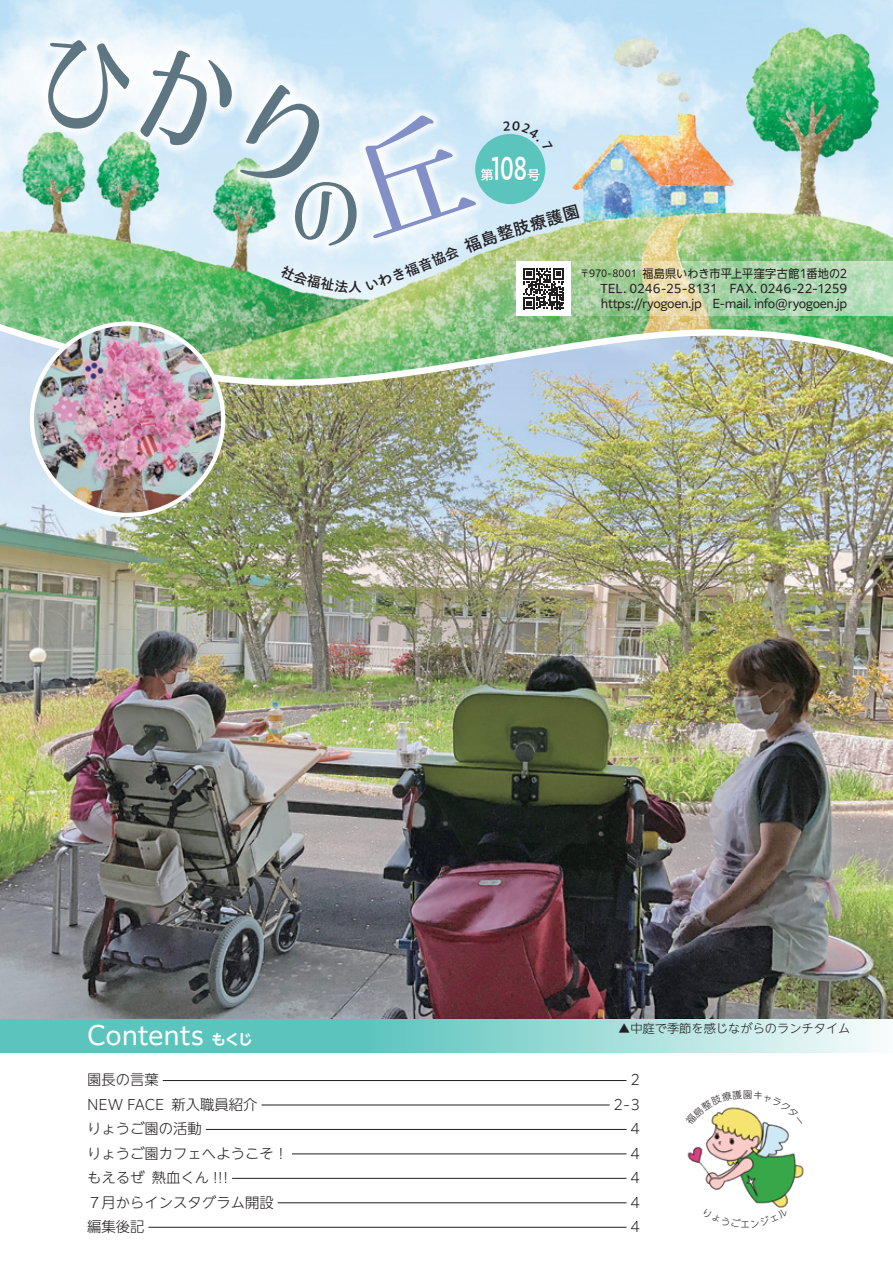
<style>
.page{position:relative;width:893px;height:1263px;background:#fff}
.page>*{position:absolute;margin:0;border:0;box-sizing:border-box;transform-origin:0 0}
.t1{font:700 31.95px "P Aoto Gothic Std N De";color:#fff;scale:.67 1}
.t2{font:25.5px "PUD Shin Go NT Pr 6 N";letter-spacing:-.015em;color:#fff}
.目次{font:300 14.4px "PUD Shin Go NT Pr 6 N";color:#231f20}
.t3{font:700 13.8px "P Aoto Gothic Std N De";color:#fff}
.目次-2{font:300 12.15px "PUD Shin Go NT Pr 6 N";color:#231f20}
.t4{font:11.7px "PUD Shin Go NT Pr 6 N";letter-spacing:-.025em;color:#231f20}
.t5{font:11.7px "PUD Shin Go NT Pr 6 N";letter-spacing:.015em;color:#231f20;scale:.95 1}
.s1{font-size:9.6px}
.s2{font-family:"PUD Shin Go NT Pr 6 N De";font-weight:700;font-size:14.85px}
</style>
<div class="page">
<svg style="left:0;top:1018px;width:893px;height:34px;background:#88d1cd"></svg>
<img style="left:0;top:389px;width:893px;height:629px">
<hr style="left:163px;top:1080px;width:463px;height:1px;background:#231f20">
<hr style="left:261px;top:1105px;width:349px;height:1px;background:#231f20">
<hr style="left:206px;top:1129px;width:420px;height:1px;background:#231f20">
<hr style="left:292px;top:1153px;width:334px;height:1px;background:#231f20">
<hr style="left:232px;top:1178px;width:394px;height:1px;background:#231f20">
<hr style="left:278px;top:1202px;width:348px;height:1px;background:#231f20">
<hr style="left:148px;top:1227px;width:478px;height:1px;background:#231f20">
<img style="left:0;top:0;width:893px;height:389px">
<svg style="left:34px;top:18px;width:299px;height:182px;background:#cce7ee"></svg>
<svg style="left:433px;top:261px;width:460px;height:55px;background:#b3d5a9"></svg>
<div style="left:517px;top:261px;width:54px;height:55px;background:#fff"></div>
<img style="left:32px;top:324px;width:191px;height:191px;border-radius:96px">
<div style="left:30px;top:321px;width:195px;height:196px;border:4px solid #fff;border-radius:50%"></div>
<img style="left:687px;top:1126px;width:117px;height:81px">
<img style="left:47px;top:40px;width:533px;height:269px">
<svg style="left:711px;top:1107px;width:67px;height:19px"></svg>
<p class="t3" style="left:480px;top:167px;width:15px">第</p>
<p class="t1" style="left:491px;top:150px;width:55px">108</p>
<p class="t3" style="left:527px;top:167px;width:15px">号</p>
<p class="t5" style="left:580px;top:267px;width:283px"><span class="s1">〒970-8001</span> 福島県いわき市平上平窪字古館1番地の2</p>
<p class="t4" style="left:600px;top:282px;width:248px">TEL. 0246-25-8131　FAX. 0246-22-1259</p>
<p class="t4" style="left:601px;top:297px;width:248px">https://ryogoen.jp　E-mail. info@ryogoen.jp</p>
<p class="目次-2" style="left:618px;top:1019px;width:234px">▲中庭で季節を感じながらのランチタイム</p>
<p class="t2" style="left:87px;top:1021px;width:167px">Contents <span class="s2">もくじ</span></p>
<p class="目次" style="left:87px;top:1069px;width:73px">園長の言葉</p>
<p class="目次" style="left:630px;top:1069px;width:11px">2</p>
<p class="目次" style="left:87px;top:1093px;width:172px">NEW FACE 新入職員紹介</p>
<p class="目次" style="left:613px;top:1093px;width:28px">2-3</p>
<p class="目次" style="left:87px;top:1118px;width:116px">りょうご園の活動</p>
<p class="目次" style="left:630px;top:1118px;width:11px">4</p>
<p class="目次" style="left:87px;top:1142px;width:202px">りょうご園カフェへようこそ！</p>
<p class="目次" style="left:630px;top:1142px;width:11px">4</p>
<p class="目次" style="left:87px;top:1166px;width:143px">もえるぜ 熱血くん !!!</p>
<p class="目次" style="left:630px;top:1166px;width:11px">4</p>
<p class="目次" style="left:87px;top:1191px;width:188px">７月からインスタグラム開設</p>
<p class="目次" style="left:630px;top:1191px;width:11px">4</p>
<p class="目次" style="left:87px;top:1215px;width:59px">編集後記</p>
<p class="目次" style="left:630px;top:1215px;width:11px">4</p>
</div>
